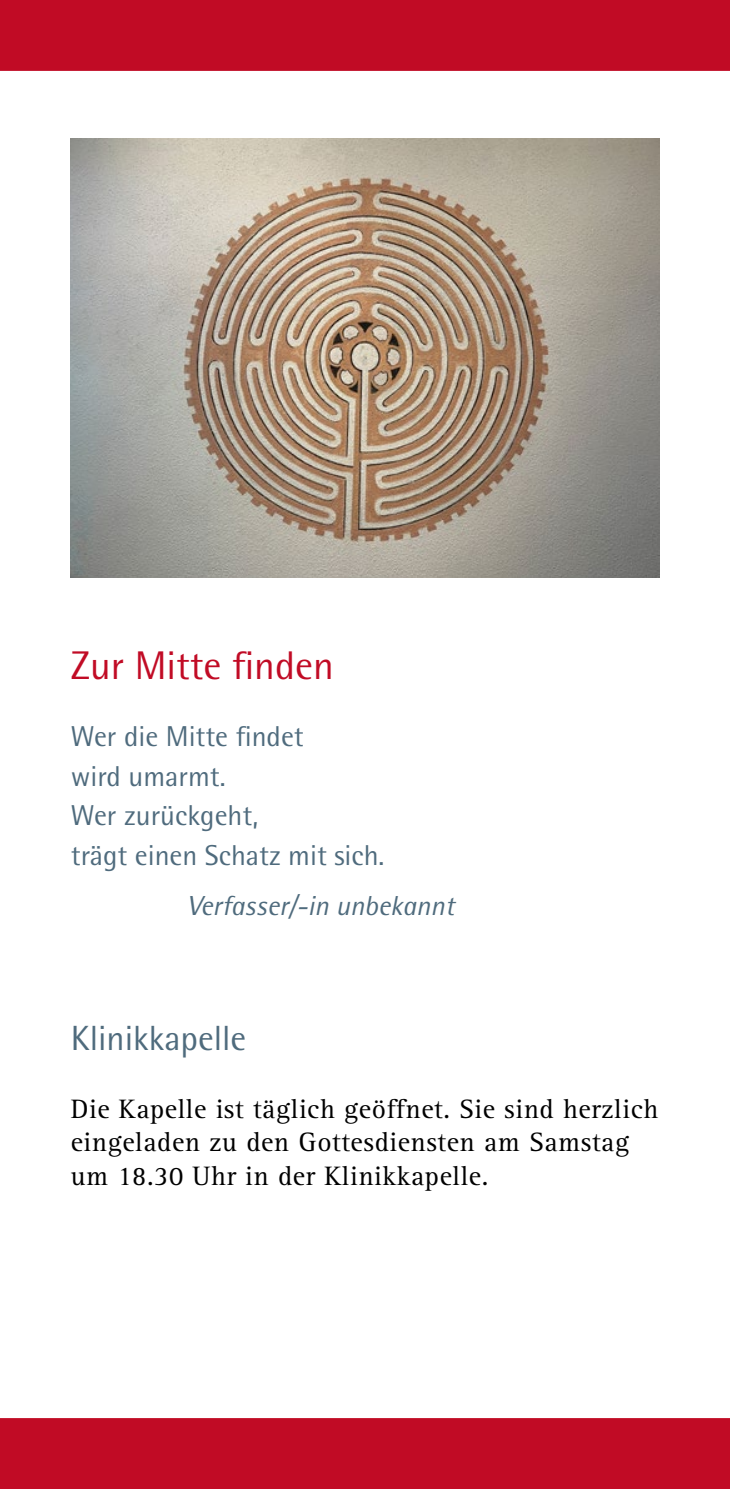
<style>
.page{position:relative;width:730px;height:1489px;background:#fff}
.page>*{position:absolute;margin:0;border:0;box-sizing:border-box;transform-origin:0 0}
.t1{font:40px "Rotis Semi Sans Pro";color:#c10b25}
.t2{font:35px "Rotis Semi Sans Pro";color:#4f6b7d}
.t3{font:28.75px/39.5px "Rotis Semi Sans Pro";color:#4f6b7d}
.t4{font:27.5px/33.8px "Rotis Serif Pro";letter-spacing:.02em;color:#000}
.t5{font:italic 27.5px "Rotis Semi Sans Pro";color:#4f6b7d}
</style>
<div class="page">
<img style="left:71px;top:138px;width:588px;height:439px">
<div style="left:0;top:1418px;width:730px;height:70px;background:#c10b25"></div>
<div style="left:0;top:0;width:730px;height:71px;background:#c10b25"></div>
<h1 class="t1" style="left:71px;top:641px;width:264px">Zur Mitte finden</h1>
<p class="t3" style="left:71px;top:717px;width:315px">Wer die Mitte findet<br>wird umarmt.<br>Wer zurückgeht,<br>trägt einen Schatz mit sich.</p>
<p class="t5" style="left:187px;top:889px;width:269px">Verfasser/-in unbekannt</p>
<p class="t2" style="left:71px;top:1017px;width:177px">Klinikkapelle</p>
<p class="t4" style="left:71px;top:1091px;width:589px">Die Kapelle ist täglich geöffnet. Sie sind herzlich eingeladen zu den Gottesdiensten am Samstag um 18.30 Uhr in der Klinikkapelle.</p>
</div>
